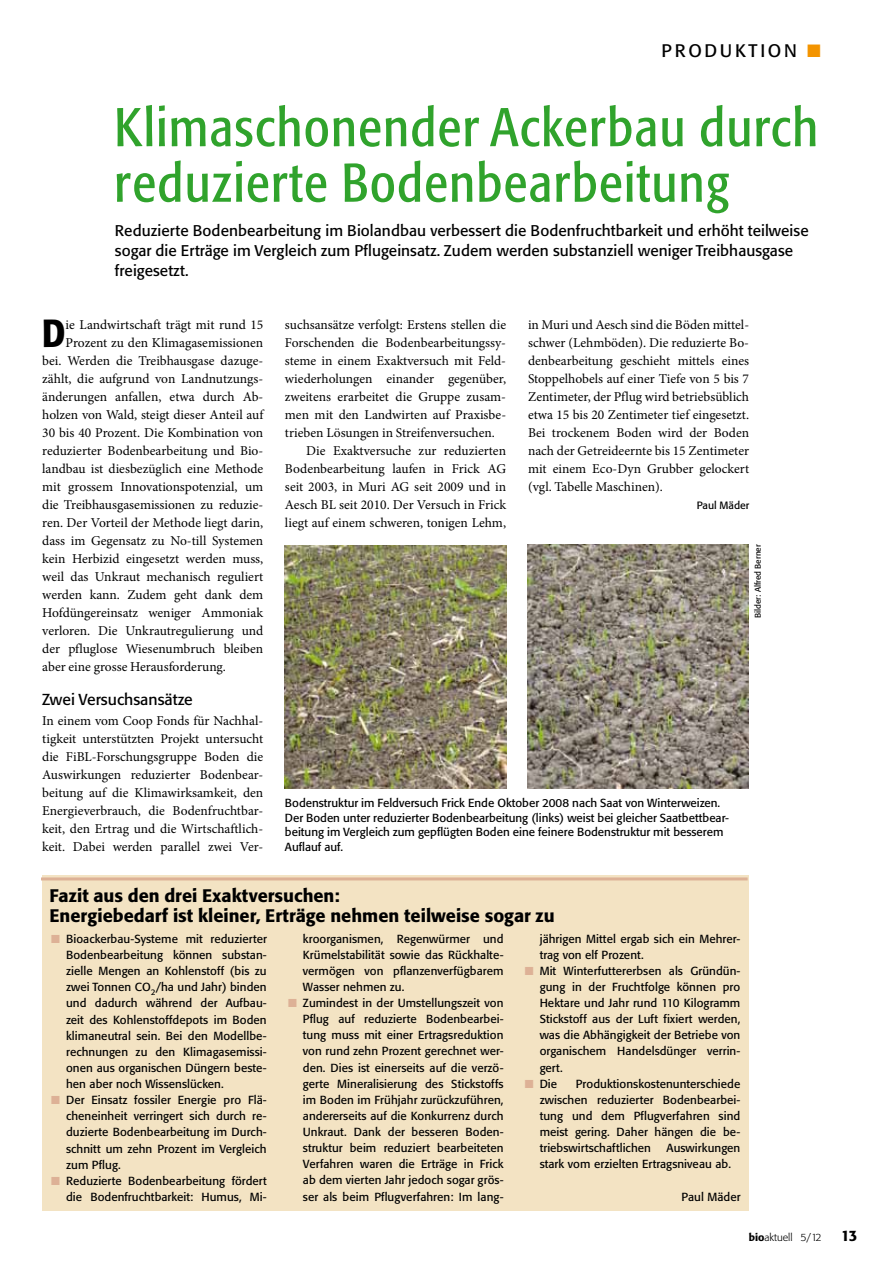
<style>
.page{position:relative;width:893px;height:1263px;background:#fff}
.page>*{position:absolute;margin:0;border:0;box-sizing:border-box;transform-origin:0 0}
.t1{font:condensed 54px/55.5px "Formata BQ";letter-spacing:.025em;color:#30a32c}
.t2{font:500 condensed 38.85px "Formata BQ";color:#000}
.t3{font:500 18px/20.2px "Formata BQ";color:#000}
.t4{font:18px "Formata BQ";letter-spacing:.15em;color:#000}
.t5{font:15.75px "Formata BQ";color:#000}
.t6{font:15.3px/20px "Formata BQ";letter-spacing:.005em;color:#000}
.t7{font:500 15px "Formata BQ";color:#000}
.t8{font:13.5px/18px "Minion Pro";color:#000;text-align:justify}
.t9{font:11.7px/16px "Formata BQ";letter-spacing:.005em;color:#000;text-align:justify}
.t10{font:300 10.5px "Formata BQ";color:#000}
.t11{font:10.5px "Formata BQ";color:#000}
.t12{font:8.25px "Formata BQ";color:#000}
.s1{color:#f39400}
.s2{color:#ddb196}
.s3{font-weight:500}
</style>
<div class="page">
<div style="left:43px;top:875px;width:706px;height:335px;background:#f3e3c3"></div>
<hr style="left:41px;top:877px;width:707px;height:3px;background:#ddb196">
<img style="left:285px;top:546px;width:221px;height:242px">
<img style="left:527px;top:545px;width:221px;height:243px">
<h3 class="t4" style="left:662px;top:40px;width:161px">produktion <span class="s1">■</span></h3>
<h1 class="t1" style="left:114px;top:100px;width:705px">Klimaschonender Ackerbau durch reduzierte Bodenbearbeitung</h1>
<h3 class="t6" style="left:115px;top:221px;width:695px">Reduzierte Bodenbearbeitung im Biolandbau verbessert die Bodenfruchtbarkeit und erhöht teilweise sogar die Erträge im Vergleich zum Pflugeinsatz. Zudem werden substanziell weniger Treibhausgase freigesetzt.</h3>
<p class="t8" style="left:285px;top:316px;width:223px">suchsansätze verfolgt: Erstens stellen die</p>
<p class="t8" style="left:285px;top:334px;width:223px">Forschenden die Bodenbearbeitungssy-</p>
<p class="t8" style="left:285px;top:352px;width:223px">steme in einem Exaktversuch mit Feld-</p>
<p class="t8" style="left:285px;top:370px;width:223px">wiederholungen einander gegenüber,</p>
<p class="t8" style="left:285px;top:388px;width:223px">zweitens erarbeitet die Gruppe zusam-</p>
<p class="t8" style="left:285px;top:406px;width:223px">men mit den Landwirten auf Praxisbe-</p>
<p class="t8" style="left:285px;top:424px;width:212px">trieben Lösungen in Streifenversuchen.</p>
<p class="t8" style="left:306px;top:442px;width:201px">Die Exaktversuche zur reduzierten</p>
<p class="t8" style="left:285px;top:460px;width:223px">Bodenbearbeitung laufen in Frick AG</p>
<p class="t8" style="left:285px;top:478px;width:223px">seit 2003, in Muri AG seit 2009 und in</p>
<p class="t8" style="left:285px;top:496px;width:223px">Aesch BL seit 2010. Der Versuch in Frick</p>
<p class="t8" style="left:285px;top:514px;width:223px">liegt auf einem schweren, tonigen Lehm,</p>
<p class="t8" style="left:528px;top:316px;width:223px">in Muri und Aesch sind die Böden mittel&shy;schwer (Lehmböden). Die reduzierte Bo&shy;denbearbeitung geschieht mittels eines Stoppelhobels auf einer Tiefe von 5 bis 7<br>Zentimeter, der Pflug wird betriebsüblich etwa 15 bis 20 Zentimeter tief eingesetzt.<br>Bei trockenem Boden wird der Boden nach der Getreideernte bis 15 Zentimeter mit einem Eco-Dyn Grubber gelockert (vgl. Tabelle Maschinen).</p>
<p class="t11" style="left:697px;top:499px;width:54px">Paul Mäder</p>
<h2 class="t2" style="left:42px;top:310px;width:25px">D</h2>
<p class="t8" style="left:66px;top:316px;width:199px">ie Landwirtschaft trägt mit rund 15</p>
<p class="t8" style="left:66px;top:334px;width:199px">Prozent zu den Klimagasemissionen</p>
<p class="t8" style="left:42px;top:352px;width:223px">bei. Werden die Treibhausgase dazuge-</p>
<p class="t8" style="left:42px;top:370px;width:223px">zählt, die aufgrund von Landnutzungs-</p>
<p class="t8" style="left:42px;top:388px;width:223px">änderungen anfallen, etwa durch Ab-</p>
<p class="t8" style="left:42px;top:406px;width:223px">holzen von Wald, steigt dieser Anteil auf</p>
<p class="t8" style="left:42px;top:424px;width:223px">30 bis 40 Prozent. Die Kombination von</p>
<p class="t8" style="left:42px;top:442px;width:223px">reduzierter Bodenbearbeitung und Bio-</p>
<p class="t8" style="left:42px;top:460px;width:223px">landbau ist diesbezüglich eine Methode</p>
<p class="t8" style="left:42px;top:478px;width:223px">mit grossem Innovationspotenzial, um</p>
<p class="t8" style="left:42px;top:496px;width:223px">die Treibhausgasemissionen zu reduzie-</p>
<p class="t8" style="left:42px;top:514px;width:223px">ren. Der Vorteil der Methode liegt darin,</p>
<p class="t8" style="left:42px;top:532px;width:223px">dass im Gegensatz zu No-till Systemen</p>
<p class="t8" style="left:42px;top:550px;width:223px">kein Herbizid eingesetzt werden muss,</p>
<p class="t8" style="left:42px;top:568px;width:223px">weil das Unkraut mechanisch reguliert</p>
<p class="t8" style="left:42px;top:586px;width:223px">werden kann. Zudem geht dank dem</p>
<p class="t8" style="left:42px;top:604px;width:223px">Hofdüngereinsatz weniger Ammoniak</p>
<p class="t8" style="left:42px;top:622px;width:223px">verloren. Die Unkrautregulierung und</p>
<p class="t8" style="left:42px;top:640px;width:223px">der pfluglose Wiesenumbruch bleiben</p>
<p class="t8" style="left:42px;top:658px;width:185px">aber eine grosse Herausforderung.</p>
<h3 class="t5" style="left:42px;top:689px;width:152px">Zwei Versuchsansätze</h3>
<p class="t8" style="left:42px;top:712px;width:223px">In einem vom Coop Fonds für Nachhal&shy;tigkeit unterstützten Projekt untersucht die FiBL-Forschungsgruppe Boden die Auswirkungen reduzierter Bodenbear&shy;beitung auf die Klimawirksamkeit, den Energieverbrauch, die Bodenfruchtbar&shy;keit, den Ertrag und die Wirtschaftlich&shy;keit. Dabei werden parallel zwei Ver-</p>
<p class="t12" style="left:753px;top:618px;width:75px;rotate:-90deg">Bilder: Alfred Berner</p>
<p class="t9" style="left:285px;top:795px;width:446px;line-height:14.5px;text-align:left">Bodenstruktur im Feldversuch Frick Ende Oktober 2008 nach Saat von Winterweizen.<br>Der Boden unter reduzierter Bodenbearbeitung (links) weist bei gleicher Saatbettbear&shy;beitung im Vergleich zum gepflügten Boden eine feinere Bodenstruktur mit besserem Auflauf auf.</p>
<h3 class="t3" style="left:50px;top:885px;width:507px">Fazit aus den drei Exaktversuchen:<br>Energiebedarf ist kleiner, Erträge nehmen teilweise sogar zu</h3>
<p class="t9" style="left:66px;top:931px;width:202px;text-indent:-15px"><span class="s2">■</span> Bioackerbau-Systeme mit reduzierter Bodenbearbeitung können substan&shy;zielle Mengen an Kohlenstoff (bis zu zwei Tonnen CO<sub>2</sub>/ha und Jahr) binden und dadurch während der Aufbau&shy;zeit des Kohlenstoffdepots im Boden klimaneutral sein. Bei den Modellbe&shy;rechnungen zu den Klimagasemissi&shy;onen aus organischen Düngern beste&shy;hen aber noch Wissenslücken.</p>
<p class="t9" style="left:66px;top:1092px;width:202px;text-indent:-15px"><span class="s2">■</span> Der Einsatz fossiler Energie pro Flä&shy;cheneinheit verringert sich durch re&shy;duzierte Bodenbearbeitung im Durch&shy;schnitt um zehn Prozent im Vergleich zum Pflug.</p>
<p class="t9" style="left:51px;top:1172px;width:217px;text-align:right"><span class="s2">■</span> Reduzierte Bodenbearbeitung fördert die Bodenfruchtbarkeit: Humus, Mi-</p>
<p class="t9" style="left:303px;top:930px;width:202px">kroorganismen, Regenwürmer und Krümelstabilität sowie das Rückhalte&shy;vermögen von pflanzenverfügbarem Wasser nehmen zu.</p>
<p class="t9" style="left:303px;top:995px;width:202px;text-indent:-15px"><span class="s2">■</span> Zumindest in der Umstellungszeit von Pflug auf reduzierte Bodenbearbei&shy;tung muss mit einer Ertragsreduktion von rund zehn Prozent gerechnet wer&shy;den. Dies ist einerseits auf die verzö&shy;gerte Mineralisierung des Stickstoffs im Boden im Frühjahr zurückzuführen, andererseits auf die Konkurrenz durch Unkraut. Dank der besseren Boden&shy;struktur beim reduziert bearbeiteten Verfahren waren die Erträge in Frick ab dem vierten Jahr jedoch sogar grös&shy;ser als beim Pflugverfahren: Im lang-</p>
<p class="t9" style="left:540px;top:930px;width:202px">jährigen Mittel ergab sich ein Mehrer&shy;trag von elf Prozent.</p>
<p class="t9" style="left:540px;top:962px;width:202px;text-indent:-15px"><span class="s2">■</span> Mit Winterfuttererbsen als Gründün&shy;gung in der Fruchtfolge können pro Hektare und Jahr rund 110 Kilogramm Stickstoff aus der Luft fixiert werden, was die Abhängigkeit der Betriebe von organischem Handelsdünger verrin&shy;gert.</p>
<p class="t9" style="left:525px;top:1075px;width:34px"><span class="s2">■</span> Die</p>
<p class="t9" style="left:540px;top:1075px;width:202px;text-indent:36px">Produktionskostenunterschiede zwischen reduzierter Bodenbearbei&shy;tung und dem Pflugverfahren sind meist gering. Daher hängen die be&shy;triebswirtschaftlichen</p>
<p class="t9" style="left:540px;top:1140px;width:202px;text-indent:127px">Auswirkungen stark vom erzielten Ertragsniveau ab.</p>
<p class="t9" style="left:682px;top:1188px;width:61px">Paul Mäder</p>
<p class="t10" style="left:749px;top:1231px;width:74px"><span class="s3">bio</span>aktuell 5/12</p>
<p class="t7" style="left:841px;top:1226px;width:18px">13</p>
</div>
